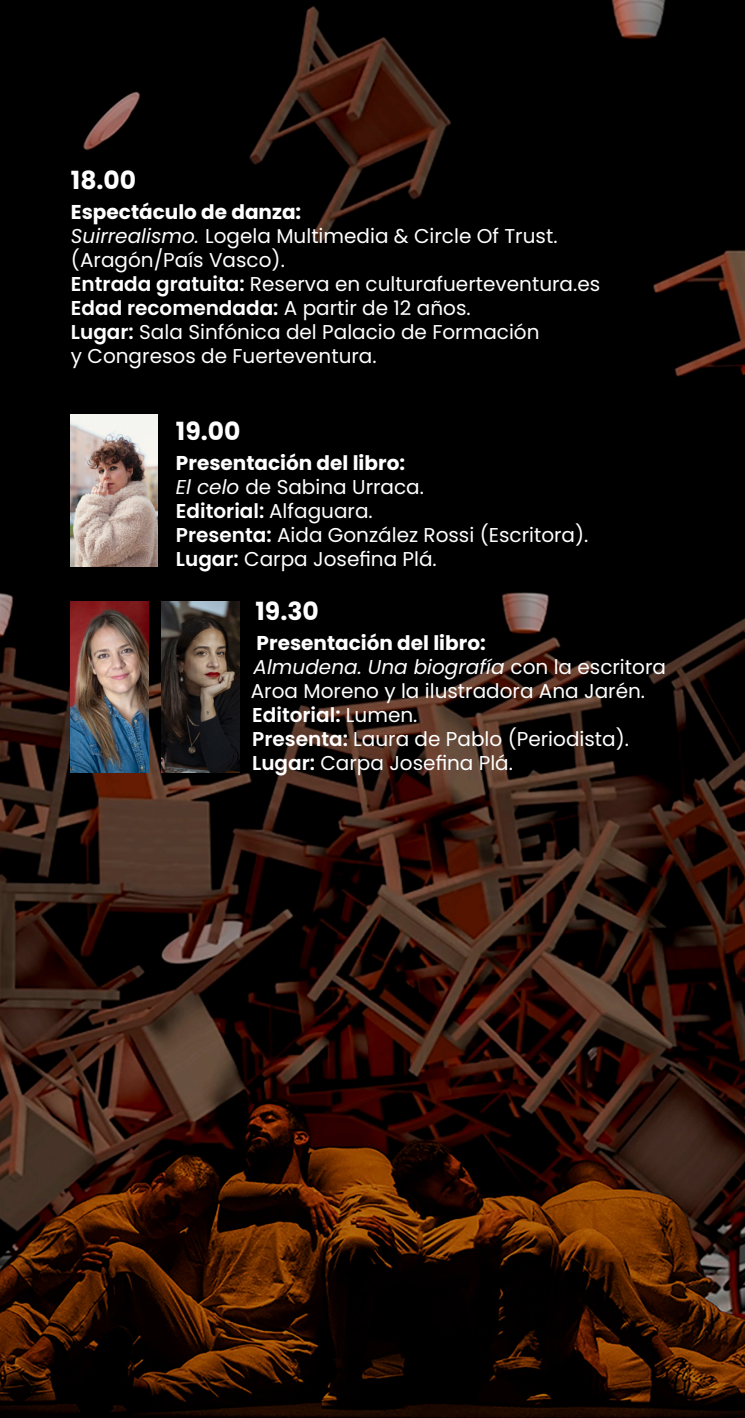
<style>
.page{position:relative;width:745px;height:1418px;background:#fff}
.page>*{position:absolute;margin:0;border:0;box-sizing:border-box;transform-origin:0 0}
.t1{font:700 25px "Poppins";color:#fff}
.t2{font:20px "Poppins";color:#fff}
.t3{font:600 20px "Poppins";color:#fff}
.t4{font:700 20px "Poppins";color:#fff}
.t5{font:italic 20px "Poppins";color:#fff}
.s1{font-style:italic}
.s2{font-weight:600}
.s3{font-weight:400}
.s4{font-style:normal}
</style>
<div class="page">
<img style="left:0;top:0;width:744px;height:1417px">
<img style="left:71px;top:414px;width:86px;height:152px">
<img style="left:71px;top:602px;width:78px;height:170px">
<img style="left:162px;top:602px;width:78px;height:170px">
<p class="t1" style="left:71px;top:166px;width:67px">18.00</p>
<p class="t4" style="left:71px;top:201px;width:232px">Espectáculo de danza:</p>
<p class="t2" style="left:71px;top:225px;width:487px"><span class="s1">Suirrealismo.</span> Logela Multimedia &amp; Circle Of Trust.</p>
<p class="t2" style="left:71px;top:249px;width:215px">(Aragón/País Vasco).</p>
<p class="t2" style="left:71px;top:273px;width:530px"><span class="s2">Entrada gratuita:</span> Reserva en culturafuerteventura.es</p>
<p class="t3" style="left:71px;top:297px;width:401px">Edad recomendada: <span class="s3">A partir de 12 años.</span></p>
<p class="t2" style="left:71px;top:321px;width:470px"><span class="s2">Lugar:</span> Sala Sinfónica del Palacio de Formación</p>
<p class="t2" style="left:71px;top:345px;width:307px">y Congresos de Fuerteventura.</p>
<p class="t1" style="left:176px;top:417px;width:66px">19.00</p>
<p class="t4" style="left:176px;top:452px;width:230px">Presentación del libro:</p>
<p class="t2" style="left:176px;top:476px;width:249px"><span class="s1">El celo</span> de Sabina Urraca.</p>
<p class="t3" style="left:176px;top:500px;width:198px">Editorial: <span class="s3">Alfaguara.</span></p>
<p class="t2" style="left:176px;top:524px;width:414px"><span class="s2">Presenta:</span> Aida González Rossi (Escritora).</p>
<p class="t2" style="left:176px;top:548px;width:262px"><span class="s2">Lugar:</span> Carpa Josefina Plá.</p>
<p class="t1" style="left:255px;top:597px;width:65px">19.30</p>
<p class="t4" style="left:256px;top:632px;width:230px">Presentación del libro:</p>
<p class="t5" style="left:253px;top:656px;width:413px">Almudena. Una biografía <span class="s4">con la escritora</span></p>
<p class="t2" style="left:251px;top:680px;width:395px">Aroa Moreno y la ilustradora Ana Jarén.</p>
<p class="t3" style="left:252px;top:704px;width:167px">Editorial: <span class="s3">Lumen.</span></p>
<p class="t2" style="left:252px;top:728px;width:378px"><span class="s2">Presenta:</span> Laura de Pablo (Periodista).</p>
<p class="t2" style="left:252px;top:752px;width:262px"><span class="s2">Lugar:</span> Carpa Josefina Plá.</p>
</div>
